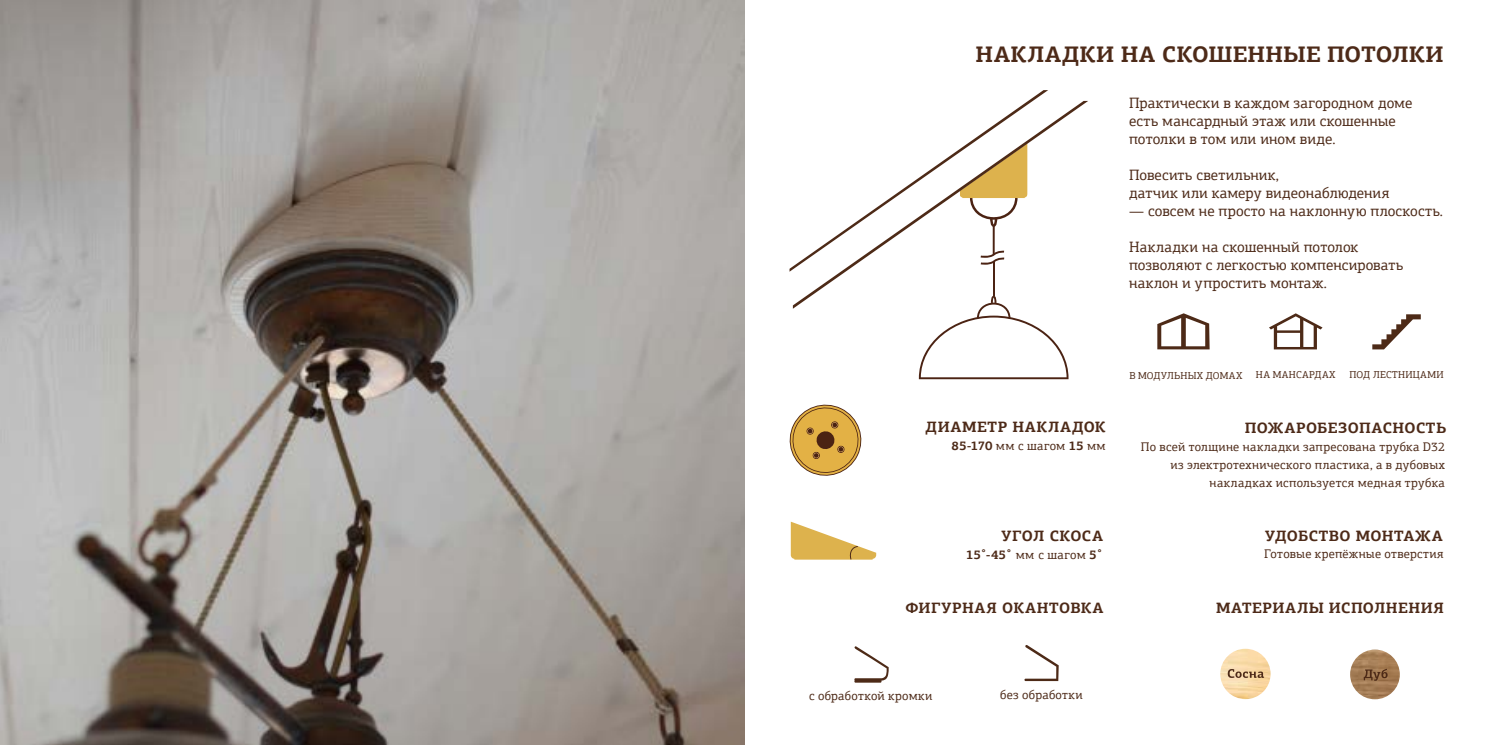
<style>
.page{position:relative;width:1489px;height:745px;background:#fff}
.page>*{position:absolute;margin:0;border:0;box-sizing:border-box;transform-origin:0 0}
.t1{font:700 22.5px "PF Agora Slab Pro";letter-spacing:.005em;color:#4d2a18}
.t2{font:15px/18px "PF Agora Slab Pro";letter-spacing:.005em;color:#4d2a18}
.t3{font:700 15px "PF Agora Slab Pro";letter-spacing:.035em;color:#4d2a18}
.t4{font:12.5px/18px "PF Agora Slab Pro";letter-spacing:.02em;color:#4d2a18;text-align:right}
.t5{font:700 12.5px "PF Agora Slab Pro";color:#4d2a18}
.t6{font:10px "PF Agora Slab Pro";letter-spacing:.03em;color:#4d2a18}
.s1{font-weight:700}
.s2{font-weight:400}
</style>
<div class="page">
<svg style="left:1157px;top:313px;width:52px;height:36px"></svg>
<svg style="left:1269px;top:313px;width:53px;height:36px"></svg>
<svg style="left:1372px;top:314px;width:48px;height:35px"></svg>
<svg style="left:789px;top:404px;width:73px;height:72px"></svg>
<svg style="left:790px;top:521px;width:86px;height:39px"></svg>
<img style="left:0;top:0;width:744px;height:744px">
<svg style="left:854px;top:646px;width:34px;height:36px"></svg>
<svg style="left:1024px;top:645px;width:34px;height:35px"></svg>
<img style="left:1349px;top:649px;width:50px;height:49px;border-radius:25px">
<svg style="left:1363px;top:668px;width:24px;height:12px"></svg>
<img style="left:1220px;top:648px;width:50px;height:50px;border-radius:25px">
<svg style="left:1227px;top:668px;width:36px;height:9px"></svg>
<svg style="left:918px;top:308px;width:150px;height:71px"></svg>
<svg style="left:792px;top:101px;width:296px;height:207px"></svg>
<h1 class="t1" style="left:975px;top:40px;width:469px">НАКЛАДКИ НА СКОШЕННЫЕ ПОТОЛКИ</h1>
<p class="t2" style="left:1129px;top:94px;width:285px">Практически в каждом загородном доме есть мансардный этаж или скошенные потолки в том или ином виде.</p>
<p class="t2" style="left:1129px;top:166px;width:262px">Повесить светильник,<br>датчик или камеру видеонаблюдения</p>
<p class="t2" style="left:1129px;top:202px;width:315px">— совсем не просто на наклонную плоскость.</p>
<p class="t2" style="left:1129px;top:238px;width:276px">Накладки на скошенный потолок позволяют с легкостью компенсировать наклон и упростить монтаж.</p>
<p class="t3" style="left:925px;top:417px;width:181px">ДИАМЕТР НАКЛАДОК</p>
<p class="t4" style="left:951px;top:436px;width:156px"><span class="s1">85-170</span> мм с шагом <span class="s1">15</span> мм</p>
<p class="t6" style="left:1129px;top:369px;width:115px">В МОДУЛЬНЫХ ДОМАХ</p>
<p class="t6" style="left:1255px;top:368px;width:81px">НА МАНСАРДАХ</p>
<p class="t6" style="left:1349px;top:368px;width:96px">ПОД ЛЕСТНИЦАМИ</p>
<p class="t3" style="left:1244px;top:417px;width:203px">ПОЖАРОБЕЗОПАСНОСТЬ</p>
<p class="t4" style="left:1140px;top:437px;width:305px">По всей толщине накладки запресована трубка D32 из электротехнического пластика, а в дубовых накладках используется медная трубка</p>
<p class="t3" style="left:1001px;top:525px;width:103px">УГОЛ СКОСА</p>
<p class="t3" style="left:1265px;top:525px;width:179px">УДОБСТВО МОНТАЖА</p>
<p class="t5" style="left:966px;top:546px;width:138px">15˚-45˚ <span class="s2">мм с шагом</span> 5˚</p>
<p class="t4" style="left:1264px;top:544px;width:181px">Готовые крепёжные отверстия</p>
<p class="t3" style="left:905px;top:597px;width:200px">ФИГУРНАЯ ОКАНТОВКА</p>
<p class="t4" style="left:809px;top:685px;width:125px">с обработкой кромки</p>
<p class="t4" style="left:1000px;top:685px;width:84px">без обработки</p>
<p class="t3" style="left:1215px;top:598px;width:229px">МАТЕРИАЛЫ ИСПОЛНЕНИЯ</p>
</div>
